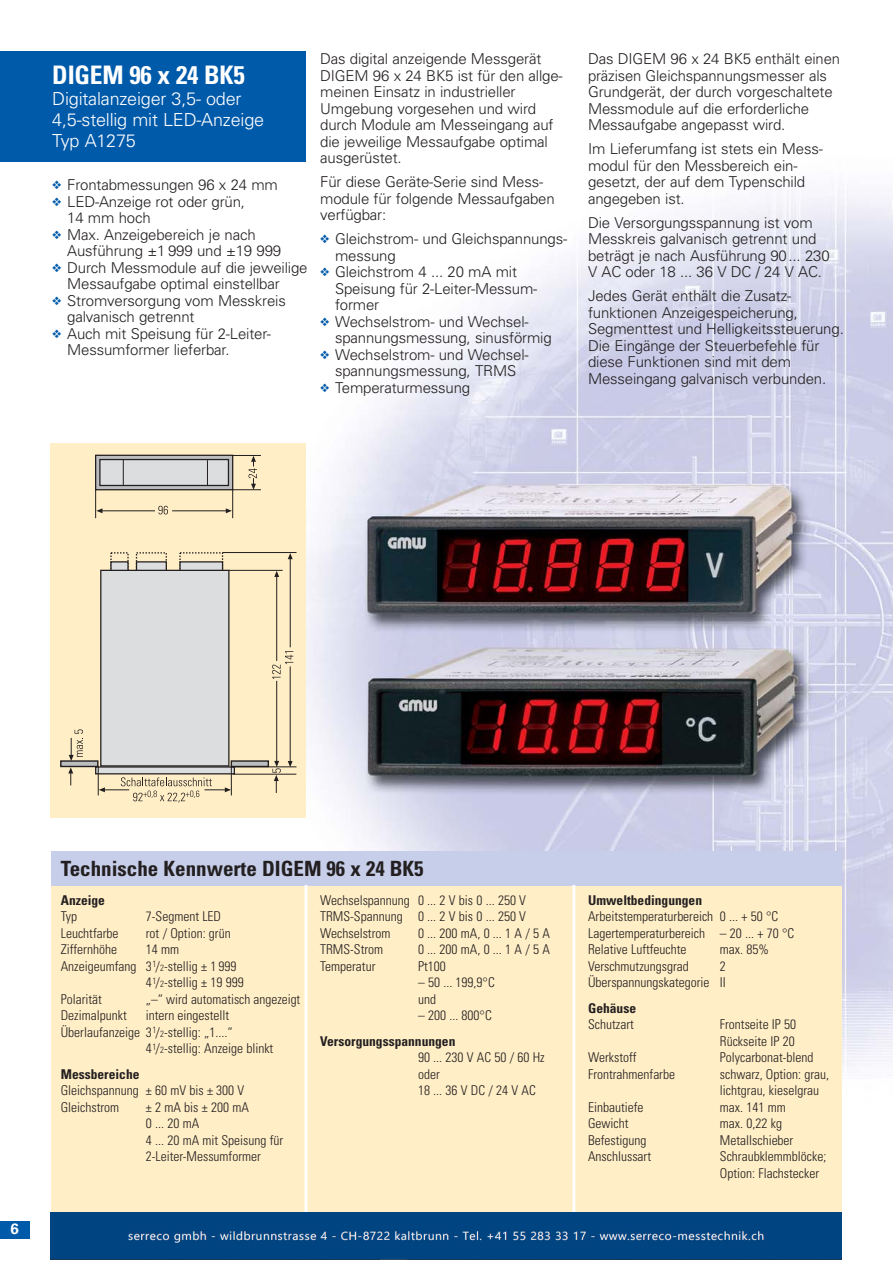
<style>
.page{position:relative;width:893px;height:1263px;background:#fff}
.page>*{position:absolute;margin:0;border:0;box-sizing:border-box;transform-origin:0 0}
.t1{font:700 condensed 25.5px "Univers";letter-spacing:-.01em;color:#fff}
.t2{font:700 condensed 21px "Univers";color:#231f20}
.t3{font:300 18px/21px "Univers";letter-spacing:-.01em;color:#fff}
.t4{font:300 15px/16.5px "Univers";letter-spacing:-.01em;color:#231f20}
.t5{font:700 15px "Univers";color:#fff}
.t6{font:300 condensed 13.5px/16.5px "Univers";color:#231f20}
.t7{font:700 condensed 13.5px "Univers";color:#231f20}
.s1{color:#005aaa}
.s2{font-size:9px}
</style>
<div class="page">
<img style="left:0;top:51px;width:893px;height:1209px">
<div style="left:51px;top:885px;width:791px;height:327px;background:#ffeec6"></div>
<div style="left:0;top:52px;width:306px;height:110px;background:#005aaa"></div>
<div style="left:51px;top:443px;width:255px;height:374px;background:#ffeec6"></div>
<div style="left:110px;top:561px;width:19px;height:21px;background:#dcddde;border:1px solid #231f20"></div>
<svg style="left:135px;top:552px;width:89px;height:18px"></svg>
<div style="left:179px;top:561px;width:44px;height:21px;background:#dcddde;border:1px solid #231f20"></div>
<div style="left:136px;top:561px;width:31px;height:21px;background:#dcddde;border:1px solid #231f20"></div>
<hr style="left:290px;top:559px;width:1px;height:88px;background:#231f20">
<svg style="left:288px;top:553px;width:5px;height:6px"></svg>
<div style="left:100px;top:570px;width:129px;height:196px;background:#dcddde;border:1px solid #231f20"></div>
<hr style="left:290px;top:666px;width:1px;height:95px;background:#231f20">
<svg style="left:288px;top:761px;width:5px;height:5px"></svg>
<hr style="left:276px;top:681px;width:1px;height:80px;background:#231f20">
<svg style="left:272px;top:651px;width:21px;height:28px"></svg>
<hr style="left:276px;top:576px;width:1px;height:85px;background:#231f20">
<svg style="left:274px;top:571px;width:5px;height:6px"></svg>
<svg style="left:95px;top:767px;width:140px;height:7px"></svg>
<svg style="left:272px;top:761px;width:9px;height:32px"></svg>
<div style="left:60px;top:760px;width:39px;height:7px;background:#bbbdbf;border:1px solid #231f20"></div>
<div style="left:231px;top:760px;width:38px;height:7px;background:#bbbdbf;border:1px solid #231f20"></div>
<svg style="left:98px;top:766px;width:134px;height:36px"></svg>
<hr style="left:231px;top:766px;width:65px;height:1px;background:#231f20">
<hr style="left:233px;top:774px;width:63px;height:1px;background:#231f20">
<hr style="left:223px;top:552px;width:73px;height:1px;background:#231f20">
<hr style="left:229px;top:570px;width:54px;height:1px;background:#231f20">
<svg style="left:68px;top:767px;width:5px;height:18px"></svg>
<svg style="left:69px;top:729px;width:14px;height:32px"></svg>
<div style="left:95px;top:455px;width:138px;height:35px;background:linear-gradient(to right,#bbbdbf,#bbbdbf);border:1px solid #231f20"></div>
<div style="left:99px;top:459px;width:130px;height:27px;background:#dcddde;border:1px solid #231f20"></div>
<hr style="left:102px;top:510px;width:53px;height:1px;background:#231f20">
<hr style="left:172px;top:510px;width:54px;height:1px;background:#231f20">
<svg style="left:158px;top:506px;width:10px;height:8px"></svg>
<svg style="left:95px;top:490px;width:7px;height:28px"></svg>
<svg style="left:226px;top:455px;width:35px;height:63px"></svg>
<svg style="left:123px;top:460px;width:1px;height:25px"></svg>
<svg style="left:207px;top:460px;width:1px;height:26px"></svg>
<div style="left:51px;top:851px;width:791px;height:34px;background:#c7cee9"></div>
<hr style="left:304px;top:885px;width:3px;height:327px;background:#fff">
<hr style="left:572px;top:885px;width:3px;height:327px;background:#fff">
<div style="left:0;top:1221px;width:30px;height:17px;background:#005aaa"></div>
<img style="left:50px;top:1212px;width:792px;height:47px">
<h1 class="t1" style="left:52px;top:66px;width:194px">DIGEM 96 x 24 BK5</h1>
<p class="t3" style="left:52px;top:90px;width:213px">Digitalanzeiger 3,5- oder<br>4,5-stellig mit LED-Anzeige<br>Typ A1275</p>
<p class="t4" style="left:52px;top:178px;width:227px"><span class="s1">❖</span> Frontabmessungen 96 x 24 mm</p>
<p class="t4" style="left:67px;top:194px;width:179px;text-indent:-15px"><span class="s1">❖</span> LED-Anzeige rot oder grün,<br>14 mm hoch</p>
<p class="t4" style="left:67px;top:227px;width:215px;text-indent:-15px"><span class="s1">❖</span> Max. Anzeigebereich je nach<br>Ausführung ±1 999 und ±19 999</p>
<p class="t4" style="left:67px;top:260px;width:242px;text-indent:-15px"><span class="s1">❖</span> Durch Messmodule auf die jeweilige<br>Messaufgabe optimal einstellbar</p>
<p class="t4" style="left:67px;top:293px;width:220px;text-indent:-15px"><span class="s1">❖</span> Stromversorgung vom Messkreis galvanisch getrennt</p>
<p class="t4" style="left:67px;top:326px;width:205px;text-indent:-15px"><span class="s1">❖</span> Auch mit Speisung für 2-Leiter-<br>Messumformer lieferbar.</p>
<p class="t4" style="left:320px;top:52px;width:244px">Das digital anzeigende Messgerät<br>DIGEM 96 x 24 BK5 ist für den allge&shy;meinen Einsatz in industrieller<br>Umgebung vorgesehen und wird durch Module am Messeingang auf die jeweilige Messaufgabe optimal ausgerüstet.</p>
<p class="t4" style="left:320px;top:175px;width:236px">Für diese Geräte-Serie sind Mess&shy;module für folgende Messaufgaben verfügbar:</p>
<p class="t4" style="left:335px;top:232px;width:234px;text-indent:-15px"><span class="s1">❖</span> Gleichstrom- und Gleichspannungs&shy;messung</p>
<p class="t4" style="left:335px;top:265px;width:204px;text-indent:-15px"><span class="s1">❖</span> Gleichstrom 4 ... 20 mA mit<br>Speisung für 2-Leiter-Messum&shy;former</p>
<p class="t4" style="left:335px;top:314px;width:218px;text-indent:-15px"><span class="s1">❖</span> Wechselstrom- und Wechsel&shy;spannungsmessung, sinusförmig</p>
<p class="t4" style="left:320px;top:347px;width:210px;text-align:center"><span class="s1">❖</span> Wechselstrom- und Wechsel&shy;spannungsmessung, TRMS</p>
<p class="t4" style="left:320px;top:380px;width:152px"><span class="s1">❖</span> Temperaturmessung</p>
<p class="t4" style="left:588px;top:52px;width:253px">Das DIGEM 96 x 24 BK5 enthält einen präzisen Gleichspannungsmesser als Grundgerät, der durch vorgeschaltete Messmodule auf die erforderliche Messaufgabe angepasst wird.</p>
<p class="t4" style="left:588px;top:142px;width:236px">Im Lieferumfang ist stets ein Mess&shy;modul für den Messbereich ein&shy;gesetzt, der auf dem Typenschild angegeben ist.</p>
<p class="t4" style="left:588px;top:215px;width:243px">Die Versorgungsspannung ist vom Messkreis galvanisch getrennt und beträgt je nach Ausführung 90... 230<br>V AC oder 18 ... 36 V DC / 24 V AC.</p>
<p class="t4" style="left:588px;top:289px;width:257px">Jedes Gerät enthält die Zusatz&shy;funktionen Anzeigespeicherung, Segmenttest und Helligkeitssteuerung.<br>Die Eingänge der Steuerbefehle für diese Funktionen sind mit dem Messeingang galvanisch verbunden.</p>
<p class="t5" style="left:11px;top:1223px;width:10px">6</p>
<h2 class="t2" style="left:61px;top:861px;width:364px">Technische Kennwerte DIGEM 96 x 24 BK5</h2>
<p class="t6" style="left:320px;top:893px;width:207px;text-align:justify">Wechselspannung 0 ... 2 V bis 0 ... 250 V TRMS-Spannung 0 ... 2 V bis 0 ... 250 V Wechselstrom</p>
<p class="t7" style="left:61px;top:895px;width:46px">Anzeige</p>
<p class="t6" style="left:61px;top:910px;width:18px">Typ</p>
<p class="t6" style="left:146px;top:910px;width:77px">7-Segment LED</p>
<p class="t6" style="left:61px;top:926px;width:59px">Leuchtfarbe</p>
<p class="t6" style="left:146px;top:926px;width:86px">rot / Option: grün</p>
<p class="t6" style="left:61px;top:943px;width:58px">Ziffernhöhe</p>
<p class="t6" style="left:146px;top:943px;width:35px">14 mm</p>
<p class="t6" style="left:61px;top:959px;width:177px">Anzeigeumfang 3<sup>1</sup>/<span class="s2">2</span>-stellig ± 1 999</p>
<p class="t6" style="left:146px;top:976px;width:99px">4<sup>1</sup>/<span class="s2">2</span>-stellig ± 19 999</p>
<p class="t6" style="left:61px;top:992px;width:43px">Polarität</p>
<p class="t6" style="left:146px;top:992px;width:156px">„–“ wird automatisch angezeigt</p>
<p class="t6" style="left:61px;top:1009px;width:67px">Dezimalpunkt</p>
<p class="t6" style="left:146px;top:1009px;width:85px">intern eingestellt</p>
<p class="t6" style="left:61px;top:1025px;width:173px">Überlaufanzeige 3<sup>1</sup>/<span class="s2">2</span>-stellig: „1....“</p>
<p class="t6" style="left:146px;top:1042px;width:129px">4<sup>1</sup>/<span class="s2">2</span>-stellig: Anzeige blinkt</p>
<p class="t7" style="left:61px;top:1069px;width:80px">Messbereiche</p>
<p class="t6" style="left:61px;top:1084px;width:185px">Gleichspannung ± 60 mV bis ± 300 V<br>Gleichstrom</p>
<p class="t6" style="left:418px;top:926px;width:133px">0 ... 200 mA, 0 ... 1 A / 5 A</p>
<p class="t6" style="left:320px;top:943px;width:64px">TRMS-Strom</p>
<p class="t6" style="left:418px;top:943px;width:133px">0 ... 200 mA, 0 ... 1 A / 5 A</p>
<p class="t6" style="left:320px;top:959px;width:57px">Temperatur</p>
<p class="t6" style="left:418px;top:959px;width:29px">Pt100</p>
<p class="t6" style="left:418px;top:976px;width:78px">– 50 ... 199,9°C und</p>
<p class="t6" style="left:418px;top:1009px;width:75px">– 200 ... 800°C</p>
<p class="t7" style="left:320px;top:1036px;width:137px">Versorgungsspannungen</p>
<p class="t6" style="left:418px;top:1051px;width:128px">90 ... 230 V AC 50 / 60 Hz oder<br>18 ... 36 V DC / 24 V AC</p>
<p class="t6" style="left:146px;top:1100px;width:139px">± 2 mA bis ± 200 mA<br>0 ... 20 mA<br>4 ... 20 mA mit Speisung für<br>2-Leiter-Messumformer</p>
<p class="t7" style="left:588px;top:895px;width:115px">Umweltbedingungen</p>
<p class="t6" style="left:588px;top:910px;width:208px">Arbeitstemperaturbereich 0 ... + 50 °C<br>Lagertemperaturbereich – 20 ... + 70 °C<br>Relative Luftfeuchte</p>
<p class="t6" style="left:720px;top:943px;width:51px">max. 85%</p>
<p class="t6" style="left:588px;top:959px;width:102px">Verschmutzungsgrad</p>
<p class="t6" style="left:588px;top:959px;width:139px;text-align:right">2<br>Überspannungskategorie II</p>
<p class="t7" style="left:588px;top:1003px;width:49px">Gehäuse</p>
<p class="t6" style="left:588px;top:1018px;width:47px">Schutzart</p>
<p class="t6" style="left:720px;top:1018px;width:78px">Frontseite IP 50<br>Rückseite IP 20</p>
<p class="t6" style="left:588px;top:1051px;width:50px">Werkstoff</p>
<p class="t6" style="left:720px;top:1051px;width:95px">Polycarbonat-blend</p>
<p class="t6" style="left:588px;top:1067px;width:88px">Frontrahmenfarbe</p>
<p class="t6" style="left:720px;top:1067px;width:111px">schwarz, Option: grau, lichtgrau, kieselgrau</p>
<p class="t6" style="left:588px;top:1100px;width:57px">Einbautiefe</p>
<p class="t6" style="left:720px;top:1100px;width:67px">max. 141 mm</p>
<p class="t6" style="left:588px;top:1117px;width:42px">Gewicht</p>
<p class="t6" style="left:720px;top:1117px;width:64px">max. 0,22 kg</p>
<p class="t6" style="left:588px;top:1133px;width:60px">Befestigung</p>
<p class="t6" style="left:720px;top:1133px;width:75px">Metallschieber</p>
<p class="t6" style="left:588px;top:1150px;width:64px">Anschlussart</p>
<p class="t6" style="left:720px;top:1150px;width:108px">Schraubklemmblöcke;<br>Option: Flachstecker</p>
</div>
